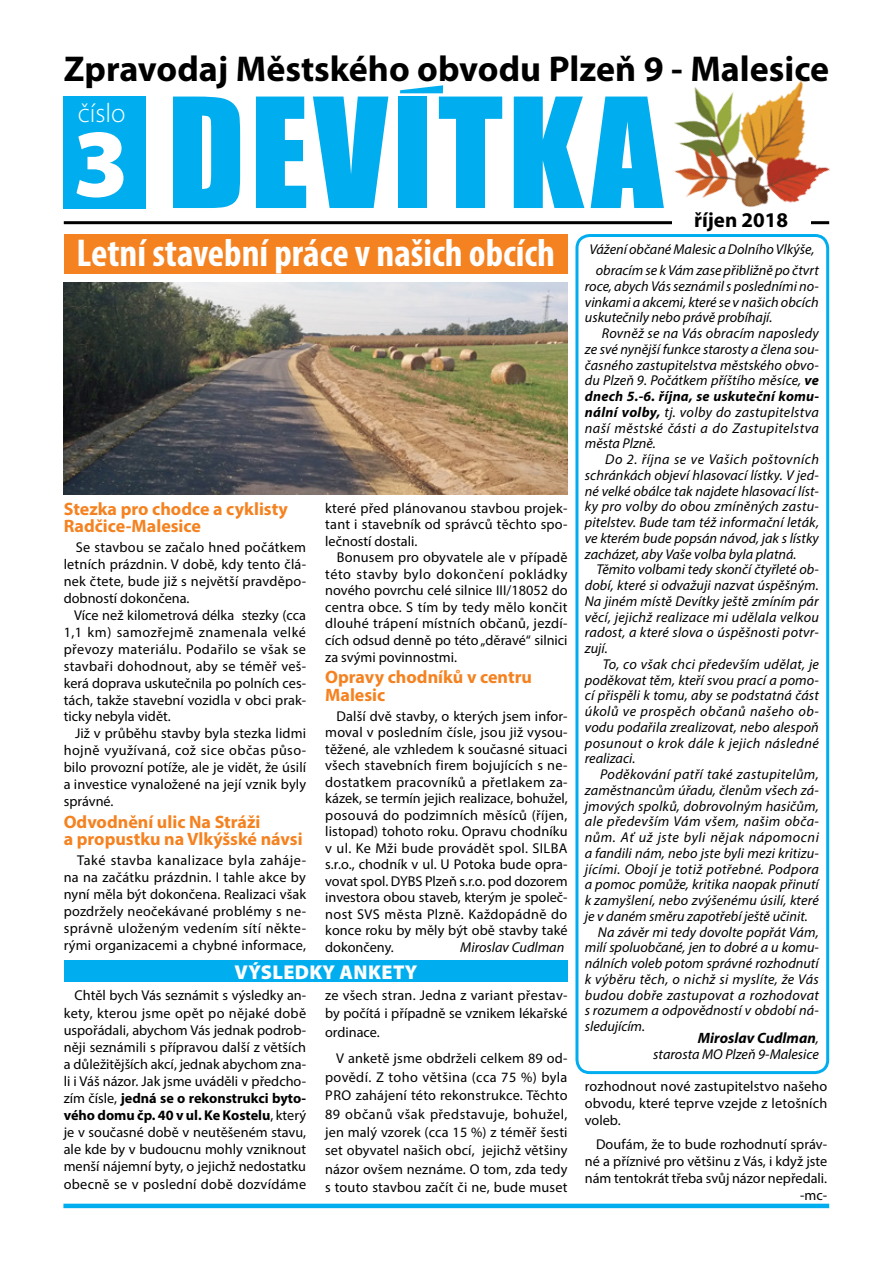
<style>
.page{position:relative;width:893px;height:1263px;background:#fff}
.page>*{position:absolute;margin:0;border:0;box-sizing:border-box;transform-origin:0 0}
.t1{font:141px "Impact";letter-spacing:.035em;color:#00aeef}
.t2{font:900 97.5px "Myriad Pro";color:#fff}
.t3{font:700 condensed 39px "Myriad Pro";color:#fff}
.t4{font:700 36px "Myriad Pro";color:#000}
.t5{font:300 27px "Myriad Pro";color:#fff}
.t6{font:700 21px "Myriad Pro";color:#000}
.t7{font:900 20.1px "Myriad Pro";letter-spacing:.02em;color:#fff}
.t8{font:700 18px/17px "Myriad Pro";color:#f58220}
.t9{font:italic 700 15px "Myriad Pro";color:#000}
.t10{font:14.25px/17px "Myriad Pro";letter-spacing:.005em;color:#000;text-align:justify}
.t11{font:italic 14.25px/15.8px "Myriad Pro";letter-spacing:.01em;color:#000;text-align:justify}
.t12{font:italic 14.25px "Myriad Pro";letter-spacing:.03em;color:#000}
.t13{font:italic 14.25px "Myriad Pro";letter-spacing:.035em;color:#000}
.s1{font-weight:700}
.s2{font-weight:400;font-size:14.25px}
</style>
<div class="page">
<div style="left:64px;top:961px;width:504px;height:21px;background:#00aeef"></div>
<div style="left:64px;top:234px;width:504px;height:39px;background:#f58220"></div>
<div style="left:64px;top:97px;width:82px;height:112px;background:#00aeef"></div>
<hr style="left:64px;top:221px;width:765px;height:3px;background:#000">
<div style="left:575px;top:234px;width:254px;height:840px;border:3px solid #00aeef;border-radius:13px"></div>
<svg style="left:400px;top:85px;width:43px;height:8px"></svg>
<img style="left:631px;top:80px;width:199px;height:185px">
<img style="left:64px;top:283px;width:504px;height:212px">
<hr style="left:63px;top:1204px;width:766px;height:4px;background:#00aeef">
<h3 class="t4" style="left:64px;top:46px;width:767px">Zpravodaj Městského obvodu Plzeň 9 - Malesice</h3>
<h3 class="t5" style="left:78px;top:97px;width:49px">číslo</h3>
<h2 class="t2" style="left:73px;top:98px;width:57px">3</h2>
<h1 class="t1" style="left:167px;top:43px;width:497px">DEVITKA</h1>
<h3 class="t6" style="left:694px;top:206px;width:96px">říjen 2018</h3>
<h3 class="t3" style="left:76px;top:228px;width:480px">Letní stavební práce v našich obcích</h3>
<p class="t8" style="left:64px;top:500px;width:226px">Stezka pro chodce a cyklisty<br>Radčice-Malesice</p>
<p class="t10" style="left:64px;top:539px;width:244px;text-indent:12px">Se stavbou se začalo hned počátkem letních prázdnin. V době, kdy tento člá&shy;nek čtete, bude již s největší pravděpo&shy;dobností dokončena.</p>
<p class="t10" style="left:64px;top:606px;width:244px;text-indent:10px">Více než kilometrová délka stezky (cca 1,1 km) samozřejmě znamenala velké převozy materiálu. Podařilo se však se stavbaři dohodnout, aby se téměř veš&shy;kerá doprava uskutečnila po polních ces&shy;tách, takže stavební vozidla v obci prak&shy;ticky nebyla vidět.</p>
<p class="t10" style="left:64px;top:725px;width:244px;text-indent:11px">Již v průběhu stavby byla stezka lidmi hojně využívaná, což sice občas půso&shy;bilo provozní potíže, ale je vidět, že úsilí a investice vynaložené na její vznik byly správné.</p>
<p class="t8" style="left:64px;top:813px;width:240px">Odvodnění ulic Na Stráži<br>a propustku na Vlkýšské návsi</p>
<p class="t10" style="left:64px;top:851px;width:244px;text-indent:14px">Také stavba kanalizace byla zaháje&shy;na na začátku prázdnin. I tahle akce by nyní měla být dokončena. Realizaci však pozdržely neočekávané problémy s ne&shy;správně uloženým vedením sítí někte&shy;rými organizacemi a chybné informace,</p>
<p class="t10" style="left:325px;top:499px;width:244px;line-height:16.5px">které před plánovanou stavbou projek&shy;tant i stavebník od správců těchto spo&shy;lečností dostali.</p>
<p class="t10" style="left:325px;top:549px;width:244px;text-indent:11px">Bonusem pro obyvatele ale v případě této stavby bylo dokončení pokládky nového povrchu celé silnice III/18052 do centra obce. S tím by tedy mělo končit dlouhé trápení místních občanů, jezdí&shy;cích odsud denně po této „děravé“ silnici za svými povinnostmi.</p>
<p class="t8" style="left:325px;top:667px;width:208px;line-height:18px">Opravy chodníků v centru<br>Malesic</p>
<p class="t10" style="left:325px;top:707px;width:244px;line-height:16.5px;text-indent:11px">Další dvě stavby, o kterých jsem infor&shy;moval v posledním čísle, jsou již vysou&shy;těžené, ale vzhledem k současné situaci všech stavebních firem bojujících s ne&shy;dostatkem pracovníků a přetlakem za&shy;kázek, se termín jejich realizace, bohužel, posouvá do podzimních měsíců (říjen, listopad) tohoto roku. Opravu chodníku v ul. Ke Mži bude provádět spol. SILBA s.r.o., chodník v ul. U Potoka bude opra&shy;vovat spol. DYBS Plzeň s.r.o. pod dozorem investora obou staveb, kterým je společ&shy;nost SVS města Plzně. Každopádně do konce roku by měly být obě stavby také dokončeny.</p>
<p class="t11" style="left:460px;top:939px;width:106px">Miroslav Cudlman</p>
<h3 class="t7" style="left:235px;top:959px;width:184px">VÝSLEDKY ANKETY</h3>
<p class="t10" style="left:64px;top:987px;width:244px;text-indent:11px">Chtěl bych Vás seznámit s výsledky an&shy;kety, kterou jsme opět po nějaké době uspořádali, abychom Vás jednak podrob&shy;něji seznámili s přípravou další z větších a důležitějších akcí, jednak abychom zna&shy;li i Váš názor. Jak jsme uváděli v předcho&shy;zím čísle, <span class="s1">jedná se o rekonstrukci byto&shy;vého domu čp. 40 v ul. Ke Kostelu</span>, který je v současné době v neutěšeném stavu, ale kde by v budoucnu mohly vzniknout menší nájemní byty, o jejichž nedostatku obecně se v poslední době dozvídáme</p>
<p class="t10" style="left:325px;top:985px;width:244px;line-height:18.5px">ze všech stran. Jedna z variant přestav&shy;by počítá i případně se vznikem lékařské ordinace.</p>
<p class="t10" style="left:325px;top:1049px;width:244px;line-height:18.5px;text-indent:11px">V anketě jsme obdrželi celkem 89 od&shy;povědí. Z toho většina (cca 75 %) byla PRO zahájení této rekonstrukce. Těchto 89 občanů však představuje, bohužel, jen malý vzorek (cca 15 %) z téměř šesti set obyvatel našich obcí, jejichž většiny názor ovšem neznáme. O tom, zda tedy s touto stavbou začít či ne, bude muset</p>
<p class="t11" style="left:589px;top:239px;width:231px;line-height:21px;text-align:center">Vážení občané Malesic a Dolního Vlkýše, obracím se k Vám zase přibližně po čtvrt</p>
<p class="t11" style="left:585px;top:278px;width:235px">roce, abych Vás seznámil s posledními no&shy;vinkami a akcemi, které se v našich obcích uskutečnily nebo právě probíhají.</p>
<p class="t11" style="left:585px;top:325px;width:236px;text-indent:17px">Rovněž se na Vás obracím naposledy ze své nynější funkce starosty a člena sou&shy;časného zastupitelstva městského obvo&shy;du Plzeň 9. Počátkem příštího měsíce, <span class="s1">ve dnech 5.-6. října, se uskuteční komu&shy;nální volby,</span> tj. volby do zastupitelstva naší městské části a do Zastupitelstva města Plzně.</p>
<p class="t11" style="left:585px;top:451px;width:236px;text-indent:20px">Do 2. října se ve Vašich poštovních schránkách objeví hlasovací lístky. V jed&shy;né velké obálce tak najdete hlasovací líst&shy;ky pro volby do obou zmíněných zastu&shy;pitelstev. Bude tam též informační leták, ve kterém bude popsán návod, jak s lístky zacházet, aby Vaše volba byla platná.</p>
<p class="t11" style="left:585px;top:561px;width:236px;text-indent:12px">Těmito volbami tedy skončí čtyřleté ob&shy;dobí, které si odvažuji nazvat úspěšným.<br>Na jiném místě Devítky ještě zmíním pár věcí, jejichž realizace mi udělala velkou radost, a které slova o úspěšnosti potvr&shy;zují.</p>
<p class="t11" style="left:585px;top:656px;width:236px;text-indent:18px">To, co však chci především udělat, je poděkovat těm, kteří svou prací a pomo&shy;cí přispěli k tomu, aby se podstatná část úkolů ve prospěch občanů našeho ob&shy;vodu podařila zrealizovat, nebo alespoň posunout o krok dále k jejich následné realizaci.</p>
<p class="t11" style="left:600px;top:766px;width:220px">Poděkování patří také zastupitelům,</p>
<p class="t11" style="left:585px;top:782px;width:235px">zaměstnancům úřadu, členům všech zá-</p>
<p class="t11" style="left:585px;top:798px;width:236px">jmových spolků, dobrovolným hasičům,</p>
<p class="t12" style="left:585px;top:813px;width:236px">ale především Vám všem, našim obča-</p>
<p class="t13" style="left:585px;top:828px;width:236px">nům. Ať už jste byli nějak nápomocni</p>
<p class="t11" style="left:585px;top:845px;width:235px">a fandili nám, nebo jste byli mezi kritizu-</p>
<p class="t11" style="left:585px;top:861px;width:236px">jícími. Obojí je totiž potřebné. Podpora</p>
<p class="t11" style="left:585px;top:876px;width:236px">a pomoc pomůže, kritika naopak přinutí</p>
<p class="t11" style="left:585px;top:892px;width:235px">k zamyšlení, nebo zvýšenému úsilí, které</p>
<p class="t11" style="left:585px;top:908px;width:224px">je v daném směru zapotřebí ještě učinit.</p>
<p class="t11" style="left:598px;top:924px;width:222px">Na závěr mi tedy dovolte popřát Vám,</p>
<p class="t11" style="left:585px;top:939px;width:236px">milí spoluobčané, jen to dobré a u komu-</p>
<p class="t11" style="left:585px;top:955px;width:235px">nálních voleb potom správné rozhodnutí</p>
<p class="t11" style="left:585px;top:971px;width:235px">k výběru těch, o nichž si myslíte, že Vás</p>
<p class="t11" style="left:585px;top:986px;width:236px">budou dobře zastupovat a rozhodovat</p>
<p class="t11" style="left:585px;top:1002px;width:235px">s rozumem a odpovědností v období ná-</p>
<p class="t11" style="left:585px;top:1018px;width:62px">sledujícím.</p>
<p class="t9" style="left:698px;top:1028px;width:122px">Miroslav Cudlman<span class="s2">,</span></p>
<p class="t11" style="left:653px;top:1046px;width:167px">starosta MO Plzeň 9-Malesice</p>
<p class="t10" style="left:585px;top:1077px;width:244px">rozhodnout nové zastupitelstvo našeho obvodu, které teprve vzejde z letošních voleb.</p>
<p class="t10" style="left:585px;top:1135px;width:244px;text-align:right">Doufám, že to bude rozhodnutí správ&shy;né a příznivé pro většinu z Vás, i když jste nám tentokrát třeba svůj názor nepředali. -mc-</p>
</div>
